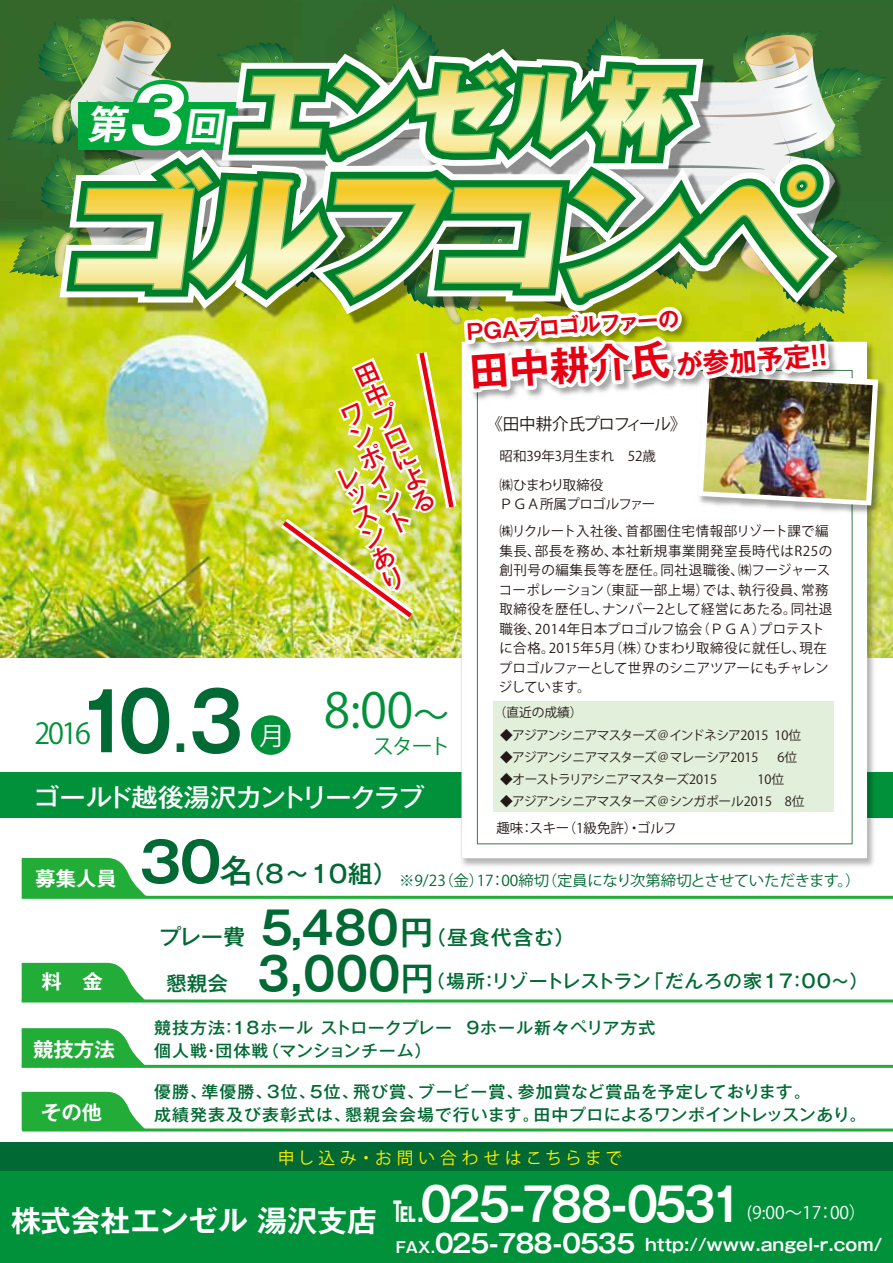
<style>
.page{position:relative;width:893px;height:1263px;background:#fff}
.page>*{position:absolute;margin:0;border:0;box-sizing:border-box;transform-origin:0 0}
.t1{font:47.85px "UD Shin Go Pro Bold 90 ms RKSJ H";color:#00913a}
.t2{font:700 46.2px "Gothic MB101 Pro De";letter-spacing:-.08em;color:#fff;scale:.9 1}
.t3{font:700 45px "Gothic MB101 Pro De";color:#006934;scale:.95 1}
.t4{font:700 29.85px "Gothic MB101 Pro De";color:#fff}
.t5{font:28.8px "UD Shin Go Pro De Bold 90 ms RKSJ H";color:#00913a}
.t6{font:700 27px "Gothic MB101 Pro De";color:#e60012}
.t7{font:500 25.5px "Gothic MB101 Pro";letter-spacing:-.065em;color:#fff}
.t8{font:25.35px "UD Shin Go Pro De Bold 90 ms RKSJ H";color:#fff}
.t9{font:700 25.2px "Gothic MB101 Pro De";letter-spacing:-.04em;color:#fff}
.t10{font:500 24.15px/23.1px "Gothic MB101 Pro";color:#e60012;text-align:justify}
.t11{font:500 24px "Gothic MB101 Pro";color:#006934}
.t12{font:700 21px "Gothic MB101 Pro De";color:#e60012}
.t13{font:21px "UD Shin Go Pro Bold 90 ms RKSJ H";color:#00913a}
.t14{font:500 20.1px "Gothic MB101 Pro";letter-spacing:.03em;color:#006934}
.t15{font:700 19.8px "Gothic MB101 Pro De";color:#fff}
.t16{font:500 18.3px "Gothic MB101 Pro";letter-spacing:.025em;color:#006934}
.t17{font:17.4px "UD Shin Go Pro De Bold 90 ms RKSJ H";color:#fff}
.t18{font:700 16.65px "Gothic MB101 Pro De";color:#fff}
.t19{font:16.65px "UD Shin Go Pro Medium 90 ms RKSJ H";letter-spacing:.27em;color:#fff100}
.t20{font:500 16.5px/22.5px "Gothic MB101 Pro";letter-spacing:.05em;color:#006934}
.t21{font:16.5px "UD Shin Go Pro De Bold 90 ms RKSJ H";letter-spacing:-.075em;color:#221815}
.t22{font:15px "UD Shin Go Pro De Bold 90 ms RKSJ H";letter-spacing:-.02em;color:#006934}
.t23{font:13.5px/19.5px "UD Shin Go Pro Regular 90 ms RKSJ H";letter-spacing:.02em;color:#221815}
.t24{font:13.5px "UD Shin Go Pro Regular 90 ms RKSJ H";color:#221815}
.t25{font:13.5px/19.2px "UD Shin Go Pro Regular 90 ms RKSJ H";letter-spacing:-.04em;color:#221815}
.t26{font:12.75px "UD Shin Go Pro Regular 90 ms RKSJ H";letter-spacing:-.04em;color:#221815}
.t27{font:12.75px "UD Shin Go Pro Regular 90 ms RKSJ H";letter-spacing:-.06em;color:#221815}
.s1{font-family:"Gothic MB101 Pro De";font-weight:700;font-size:79.8px;color:#006934}
.s2{font-family:"Gothic MB101 Pro De";font-weight:700;font-size:54.6px;color:#006934}
.s3{font-size:36px}
.s4{font-size:40.2px}
.s5{font-family:"Gothic MB101 Pro De";font-weight:700;font-size:54.15px}
.s6{font-size:32.1px}
.s7{font-size:21.75px}
.s8{font-family:"Gothic MB101 Pro De";font-weight:700;font-size:45px}
.s9{font-size:33px}
.s10{font-family:"Gothic MB101 Pro";font-weight:500;font-size:33px}
.s11{font-size:27.3px}
.s12{font-size:14.85px}
</style>
<div class="page">
<img style="left:0;top:0;width:893px;height:658px">
<div style="left:0;top:1171px;width:893px;height:92px;background:#00913a"></div>
<div style="left:0;top:1143px;width:893px;height:28px;background:#006934"></div>
<div style="left:251px;top:715px;width:40px;height:40px;background:#00913a;border-radius:50%"></div>
<div style="left:0;top:773px;width:893px;height:45px;background:#00913a"></div>
<hr style="left:22px;top:896px;width:871px;height:3px;background:#22ac38">
<svg style="left:22px;top:858px;width:124px;height:38px;background:#3db651"></svg>
<hr style="left:22px;top:999px;width:871px;height:3px;background:#22ac38">
<svg style="left:22px;top:963px;width:124px;height:37px"></svg>
<hr style="left:22px;top:1065px;width:871px;height:3px;background:#22ac38">
<svg style="left:22px;top:1028px;width:124px;height:37px;background:#3fb752"></svg>
<hr style="left:22px;top:1128px;width:871px;height:3px;background:#22ac38">
<svg style="left:22px;top:1092px;width:124px;height:37px"></svg>
<img style="left:459px;top:630px;width:420px;height:236px">
<div style="left:462px;top:342px;width:404px;height:516px;background:#fff"></div>
<div style="left:493px;top:701px;width:340px;height:111px;background:#e1efdb"></div>
<img style="left:887px;top:367px;width:4px;height:150px">
<img style="left:7px;top:3px;width:880px;height:627px">
<h3 class="t10" style="left:350px;top:365px;width:14px;rotate:-24deg">田中プロによる</h3>
<h3 class="t10" style="left:335px;top:406px;width:14px;rotate:-24deg">ワンポイント</h3>
<h3 class="t10" style="left:331px;top:470px;width:14px;line-height:22.2px;rotate:-24deg">レッスンあり</h3>
<h1 class="t1" style="left:77px;top:684px;width:374px"><span class="s1">10</span><span class="s2">.</span><span class="s1">3</span> 8:00<span class="s3">～</span></h1>
<h3 class="t5" style="left:34px;top:717px;width:58px">2016</h3>
<h3 class="t8" style="left:259px;top:721px;width:27px">月</h3>
<h3 class="t7" style="left:33px;top:776px;width:393px">ゴールド越後湯沢カントリークラブ</h3>
<h3 class="t13" style="left:373px;top:735px;width:79px">スタート</h3>
<h3 class="t12" style="left:465px;top:315px;width:215px;rotate:-4deg">PGAプロゴルファーの</h3>
<h3 class="t6" style="left:468px;top:357px;width:369px;rotate:-4deg"><span class="s4">田中耕介氏</span>が参加予定！！</h3>
<p class="t21" style="left:486px;top:414px;width:201px">《田中耕介氏プロフィール》</p>
<p class="t24" style="left:500px;top:448px;width:158px">昭和39年3月生まれ　52歳</p>
<p class="t25" style="left:500px;top:476px;width:157px">㈱ひまわり取締役<br>ＰＧＡ所属プロゴルファー</p>
<p class="t23" style="left:499px;top:522px;width:335px">㈱リクルート入社後、首都圏住宅情報部リゾート課で編集長、部長を務め、本社新規事業開発室長時代はR25の創刊号の編集長等を歴任。同社退職後、㈱フージャースコーポレーション（東証一部上場）では、執行役員、常務取締役を歴任し、ナンバー2として経営にあたる。同社退職後、2014年日本プロゴルフ協会（ＰＧＡ）プロテストに合格。2015年5月（株）ひまわり取締役に就任し、現在プロゴルファーとして世界のシニアツアーにもチャレンジしています。</p>
<p class="t26" style="left:494px;top:705px;width:90px">（直近の成績）</p>
<p class="t26" style="left:500px;top:728px;width:303px">◆アジアンシニアマスターズ＠インドネシア2015 10位</p>
<p class="t26" style="left:500px;top:750px;width:260px">◆アジアンシニアマスターズ＠マレーシア2015</p>
<p class="t26" style="left:777px;top:750px;width:21px">6位</p>
<p class="t27" style="left:500px;top:772px;width:219px">◆オーストラリアシニアマスターズ2015</p>
<p class="t26" style="left:757px;top:772px;width:28px">10位</p>
<p class="t26" style="left:500px;top:794px;width:306px">◆アジアンシニアマスターズ＠シンガポール2015　8位</p>
<p class="t24" style="left:496px;top:820px;width:182px">趣味：スキー（1級免許）・ゴルフ</p>
<h3 class="t15" style="left:35px;top:862px;width:83px">募集人員</h3>
<h3 class="t15" style="left:42px;top:965px;width:63px">料　金</h3>
<h3 class="t15" style="left:33px;top:1032px;width:83px">競技方法</h3>
<h3 class="t15" style="left:41px;top:1096px;width:63px">その他</h3>
<h3 class="t11" style="left:139px;top:854px;width:260px"><span class="s5">30</span><span class="s6">名</span>（8～10組）</h3>
<p class="t22" style="left:399px;top:872px;width:463px">※9/23（金）17：00締切（定員になり次第締切とさせていただきます。）</p>
<h3 class="t14" style="left:159px;top:921px;width:417px"><span class="s7">プレー費</span> <span class="s8">5,480</span><span class="s9">円</span>（昼食代含む）</h3>
<h3 class="t14" style="left:166px;top:966px;width:63px">懇親会</h3>
<h3 class="t3" style="left:257px;top:936px;width:188px">3,000<span class="s10">円</span></h3>
<h3 class="t16" style="left:426px;top:965px;width:444px">（場所：リゾートレストラン「だんろの家17：00～）</h3>
<p class="t20" style="left:154px;top:1015px;width:503px">競技方法：18ホール ストロークプレー ９ホール新々ペリア方式個人戦・団体戦（マンションチーム）</p>
<p class="t20" style="left:154px;top:1079px;width:714px">優勝、準優勝、３位、５位、飛び賞、ブービー賞、参加賞など賞品を予定しております。<br>成績発表及び表彰式は、懇親会会場で行います。田中プロによるワンポイントレッスンあり。</p>
<p class="t19" style="left:278px;top:1149px;width:346px">申し込み・お問い合わせはこちらまで</p>
<h3 class="t4" style="left:11px;top:1195px;width:367px">株式会社エンゼル 湯沢支店</h3>
<h2 class="t2" style="left:392px;top:1166px;width:391px"><span class="s11">℡．</span>025-788-0531</h2>
<p class="t17" style="left:747px;top:1203px;width:121px">(9:00～17：00）</p>
<p class="t18" style="left:645px;top:1231px;width:239px">http://www.angel-r.com/</p>
<h3 class="t9" style="left:396px;top:1223px;width:241px"><span class="s12">FAX．</span>025-788-0535</h3>
</div>
